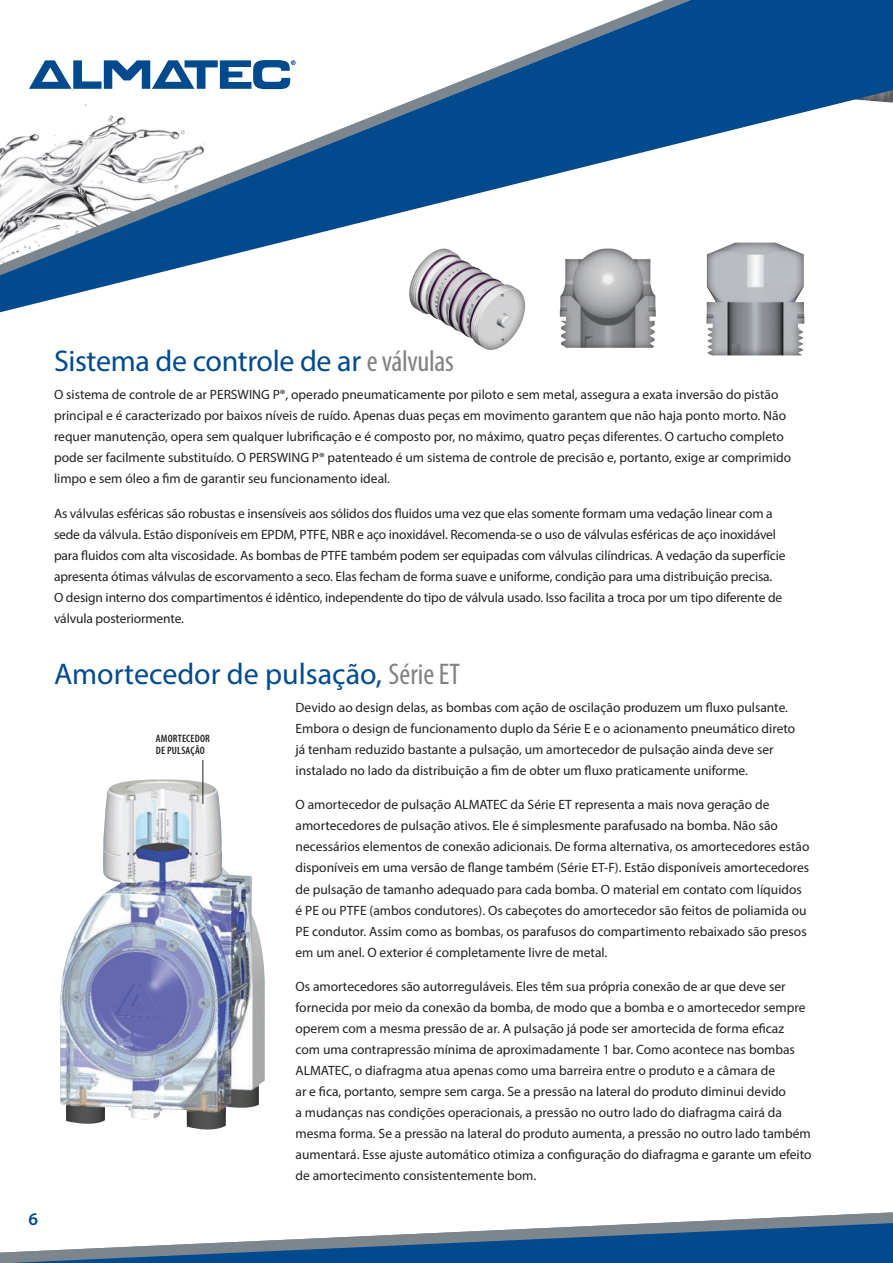
<style>
.page{position:relative;width:893px;height:1263px;background:#fff}
.page>*{position:absolute;margin:0;border:0;box-sizing:border-box;transform-origin:0 0}
.t1{font:30px "Myriad Pro";letter-spacing:-.005em;color:#004a8d}
.t2{font:600 18px "Myriad Pro";color:#004a8d}
.t3{font:13.5px/21px "Myriad Pro";color:#231f20}
.t4{font:600 condensed 10.65px/12px "Myriad Pro";letter-spacing:.02em;color:#231f20}
.s1{font-stretch:condensed;color:#808285}
</style>
<div class="page">
<svg style="left:0;top:0;width:893px;height:313px"></svg>
<svg style="left:0;top:1212px;width:893px;height:51px"></svg>
<svg style="left:9px;top:1223px;width:884px;height:40px"></svg>
<div style="left:391px;top:221px;width:154px;height:155px;background:#231f20;opacity:.75"></div>
<div style="left:539px;top:229px;width:139px;height:139px;background:#231f20;opacity:.75"></div>
<div style="left:686px;top:229px;width:140px;height:139px;background:#231f20;opacity:.75"></div>
<img style="left:60px;top:779px;width:205px;height:351px">
<hr style="left:203px;top:760px;width:1px;height:44px;background:#231f20">
<h2 class="t2" style="left:28px;top:1207px;width:11px">6</h2>
<h1 class="t1" style="left:54px;top:343px;width:401px">Sistema de controle de ar <span class="s1">e válvulas</span></h1>
<p class="t3" style="left:54px;top:384px;width:739px">O sistema de controle de ar PERSWING P®, operado pneumaticamente por piloto e sem metal, assegura a exata inversão do pistão principal e é caracterizado por baixos níveis de ruído. Apenas duas peças em movimento garantem que não haja ponto morto. Não requer manutenção, opera sem qualquer lubrificação e é composto por, no máximo, quatro peças diferentes. O cartucho completo pode ser facilmente substituído. O PERSWING P® patenteado é um sistema de controle de precisão e, portanto, exige ar comprimido limpo e sem óleo a fim de garantir seu funcionamento ideal.</p>
<p class="t3" style="left:54px;top:502px;width:733px">As válvulas esféricas são robustas e insensíveis aos sólidos dos fluidos uma vez que elas somente formam uma vedação linear com a sede da válvula. Estão disponíveis em EPDM, PTFE, NBR e aço inoxidável. Recomenda-se o uso de válvulas esféricas de aço inoxidável para fluidos com alta viscosidade. As bombas de PTFE também podem ser equipadas com válvulas cilíndricas. A vedação da superfície apresenta ótimas válvulas de escorvamento a seco. Elas fecham de forma suave e uniforme, condição para uma distribuição precisa.<br>O design interno dos compartimentos é idêntico, independente do tipo de válvula usado. Isso facilita a troca por um tipo diferente de válvula posteriormente.</p>
<h1 class="t1" style="left:54px;top:656px;width:408px">Amortecedor de pulsação, <span class="s1">Série ET</span></h1>
<p class="t3" style="left:296px;top:697px;width:501px">Devido ao design delas, as bombas com ação de oscilação produzem um fluxo pulsante.<br>Embora o design de funcionamento duplo da Série E e o acionamento pneumático direto já tenham reduzido bastante a pulsação, um amortecedor de pulsação ainda deve ser instalado no lado da distribuição a fim de obter um fluxo praticamente uniforme.</p>
<p class="t3" style="left:296px;top:794px;width:516px">O amortecedor de pulsação ALMATEC da Série ET representa a mais nova geração de amortecedores de pulsação ativos. Ele é simplesmente parafusado na bomba. Não são necessários elementos de conexão adicionais. De forma alternativa, os amortecedores estão disponíveis em uma versão de flange também (Série ET-F). Estão disponíveis amortecedores de pulsação de tamanho adequado para cada bomba. O material em contato com líquidos é PE ou PTFE (ambos condutores). Os cabeçotes do amortecedor são feitos de poliamida ou PE condutor. Assim como as bombas, os parafusos do compartimento rebaixado são presos em um anel. O exterior é completamente livre de metal.</p>
<p class="t3" style="left:296px;top:976px;width:518px">Os amortecedores são autorreguláveis. Eles têm sua própria conexão de ar que deve ser fornecida por meio da conexão da bomba, de modo que a bomba e o amortecedor sempre operem com a mesma pressão de ar. A pulsação já pode ser amortecida de forma eficaz com uma contrapressão mínima de aproximadamente 1 bar. Como acontece nas bombas ALMATEC, o diafragma atua apenas como uma barreira entre o produto e a câmara de<br>ar e fica, portanto, sempre sem carga. Se a pressão na lateral do produto diminui devido<br>a mudanças nas condições operacionais, a pressão no outro lado do diafragma cairá da mesma forma. Se a pressão na lateral do produto aumenta, a pressão no outro lado também aumentará. Esse ajuste automático otimiza a configuração do diafragma e garante um efeito de amortecimento consistentemente bom.</p>
<p class="t4" style="left:156px;top:733px;width:56px">AMORTECEDOR<br>DE PULSAÇÃO</p>
</div>
